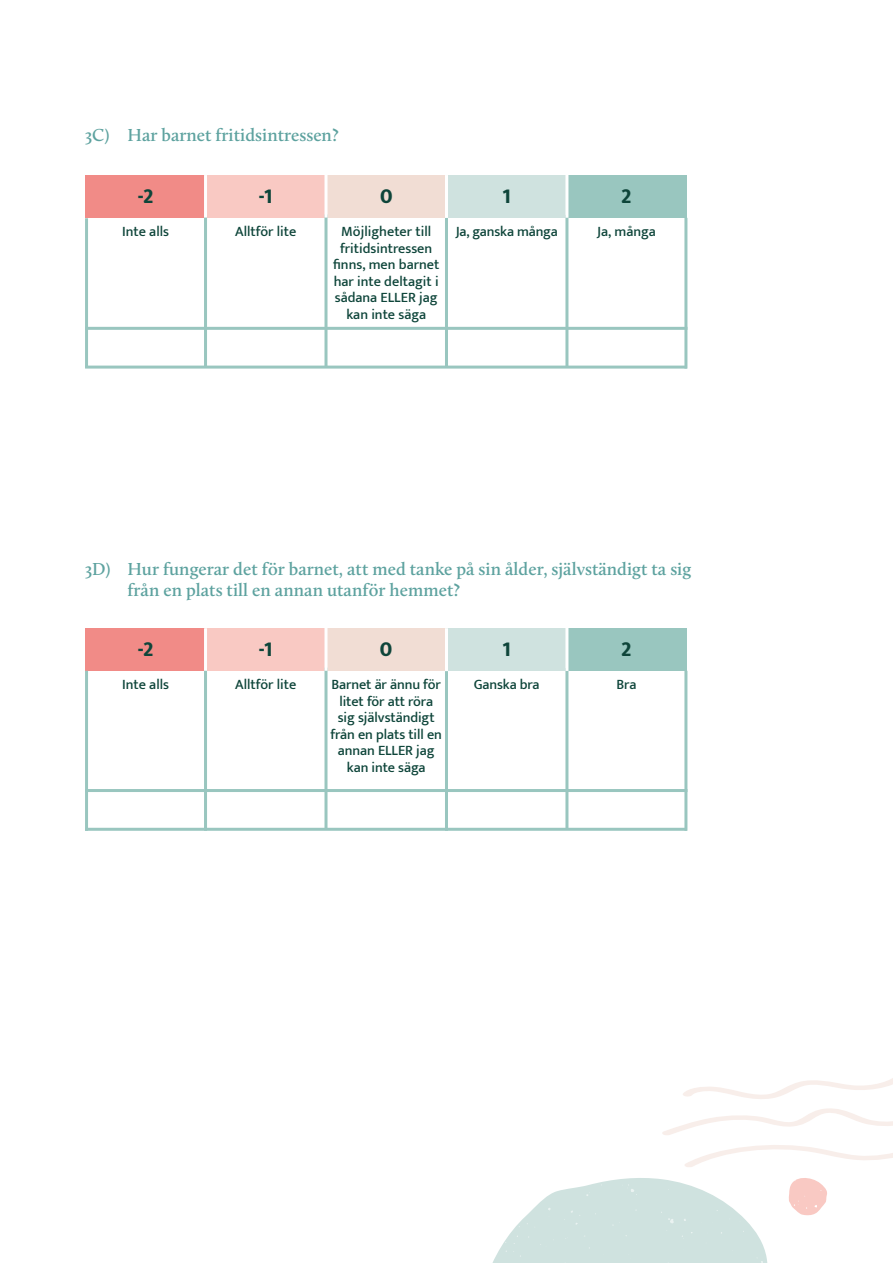
<style>
.page{position:relative;width:893px;height:1263px;background:#fff}
.page>*{position:absolute;margin:0;border:0;box-sizing:border-box;transform-origin:0 0}
.t1{font:800 21px "Mukta";color:#0e453a}
.t2{font:600 18px/21.6px "Calluna";color:#5da29f}
.t3{font:500 14.25px/16.5px "Mukta";letter-spacing:-.005em;color:#0e453a;text-align:center}
</style>
<div class="page">
<div style="left:326px;top:175px;width:120px;height:43px;background:#f1ddd4"></div>
<div style="left:85px;top:175px;width:121px;height:43px;background:#f18b87"></div>
<div style="left:206px;top:175px;width:120px;height:43px;background:#f9c9c3"></div>
<div style="left:446px;top:175px;width:121px;height:43px;background:#cfe2df"></div>
<div style="left:568px;top:175px;width:119px;height:43px;background:#99c6bf"></div>
<div style="left:326px;top:628px;width:120px;height:43px;background:#f1ddd4"></div>
<div style="left:85px;top:628px;width:121px;height:43px;background:#f18b87"></div>
<div style="left:206px;top:628px;width:120px;height:43px;background:#f9c9c3"></div>
<div style="left:446px;top:628px;width:121px;height:43px;background:#cfe2df"></div>
<div style="left:568px;top:628px;width:119px;height:43px;background:#99c6bf"></div>
<hr style="left:204px;top:215px;width:3px;height:152px;background:#99c6bf">
<hr style="left:324px;top:214px;width:3px;height:153px;background:#99c6bf">
<hr style="left:445px;top:215px;width:3px;height:152px;background:#99c6bf">
<hr style="left:565px;top:215px;width:3px;height:152px;background:#99c6bf">
<hr style="left:204px;top:175px;width:3px;height:43px;background:#fff">
<hr style="left:324px;top:174px;width:3px;height:44px;background:#fff">
<hr style="left:445px;top:175px;width:3px;height:43px;background:#fff">
<hr style="left:565px;top:174px;width:3px;height:44px;background:#fff">
<hr style="left:85px;top:366px;width:602px;height:3px;background:#99c6bf">
<hr style="left:684px;top:218px;width:3px;height:151px;background:#99c6bf">
<hr style="left:85px;top:218px;width:3px;height:149px;background:#99c6bf">
<hr style="left:85px;top:327px;width:602px;height:3px;background:#99c6bf">
<hr style="left:204px;top:668px;width:3px;height:163px;background:#99c6bf">
<hr style="left:324px;top:668px;width:3px;height:161px;background:#99c6bf">
<hr style="left:445px;top:668px;width:3px;height:163px;background:#99c6bf">
<hr style="left:565px;top:668px;width:3px;height:161px;background:#99c6bf">
<hr style="left:204px;top:628px;width:3px;height:43px;background:#fff">
<hr style="left:324px;top:627px;width:3px;height:44px;background:#fff">
<hr style="left:445px;top:628px;width:3px;height:43px;background:#fff">
<hr style="left:565px;top:628px;width:3px;height:43px;background:#fff">
<hr style="left:85px;top:828px;width:602px;height:3px;background:#99c6bf">
<hr style="left:684px;top:671px;width:3px;height:160px;background:#99c6bf">
<hr style="left:85px;top:671px;width:3px;height:160px;background:#99c6bf">
<hr style="left:85px;top:789px;width:602px;height:3px;background:#99c6bf">
<svg style="left:492px;top:1178px;width:276px;height:85px"></svg>
<svg style="left:662px;top:1108px;width:231px;height:59px"></svg>
<svg style="left:683px;top:1078px;width:210px;height:21px"></svg>
<svg style="left:789px;top:1178px;width:38px;height:37px"></svg>
<p class="t2" style="left:85px;top:124px;width:255px">3C) Har barnet fritidsintressen?</p>
<p class="t1" style="left:138px;top:183px;width:17px">-2</p>
<p class="t3" style="left:122px;top:223px;width:49px">Inte alls</p>
<p class="t1" style="left:259px;top:183px;width:16px">-1</p>
<p class="t3" style="left:235px;top:223px;width:63px">Alltför lite</p>
<p class="t1" style="left:380px;top:183px;width:14px">0</p>
<p class="t3" style="left:333px;top:223px;width:108px">Möjligheter till fritidsintressen finns, men barnet har inte deltagit i sådana ELLER jag kan inte säga</p>
<p class="t1" style="left:502px;top:183px;width:10px">1</p>
<p class="t3" style="left:456px;top:223px;width:104px">Ja, ganska många</p>
<p class="t1" style="left:621px;top:183px;width:12px">2</p>
<p class="t3" style="left:597px;top:223px;width:60px">Ja, många</p>
<p class="t2" style="left:128px;top:558px;width:565px;text-indent:-43px">3D) Hur fungerar det för barnet, att med tanke på sin ålder, självständigt ta sig från en plats till en annan utanför hemmet?</p>
<p class="t1" style="left:138px;top:637px;width:17px">-2</p>
<p class="t3" style="left:122px;top:676px;width:49px">Inte alls</p>
<p class="t1" style="left:259px;top:637px;width:16px">-1</p>
<p class="t3" style="left:235px;top:676px;width:63px">Alltför lite</p>
<p class="t1" style="left:380px;top:637px;width:14px">0</p>
<p class="t3" style="left:331px;top:676px;width:113px">Barnet är ännu för litet för att röra sig självständigt från en plats till en annan ELLER jag kan inte säga</p>
<p class="t1" style="left:502px;top:637px;width:10px">1</p>
<p class="t3" style="left:474px;top:676px;width:67px">Ganska bra</p>
<p class="t1" style="left:621px;top:637px;width:12px">2</p>
<p class="t3" style="left:616px;top:676px;width:22px">Bra</p>
</div>
